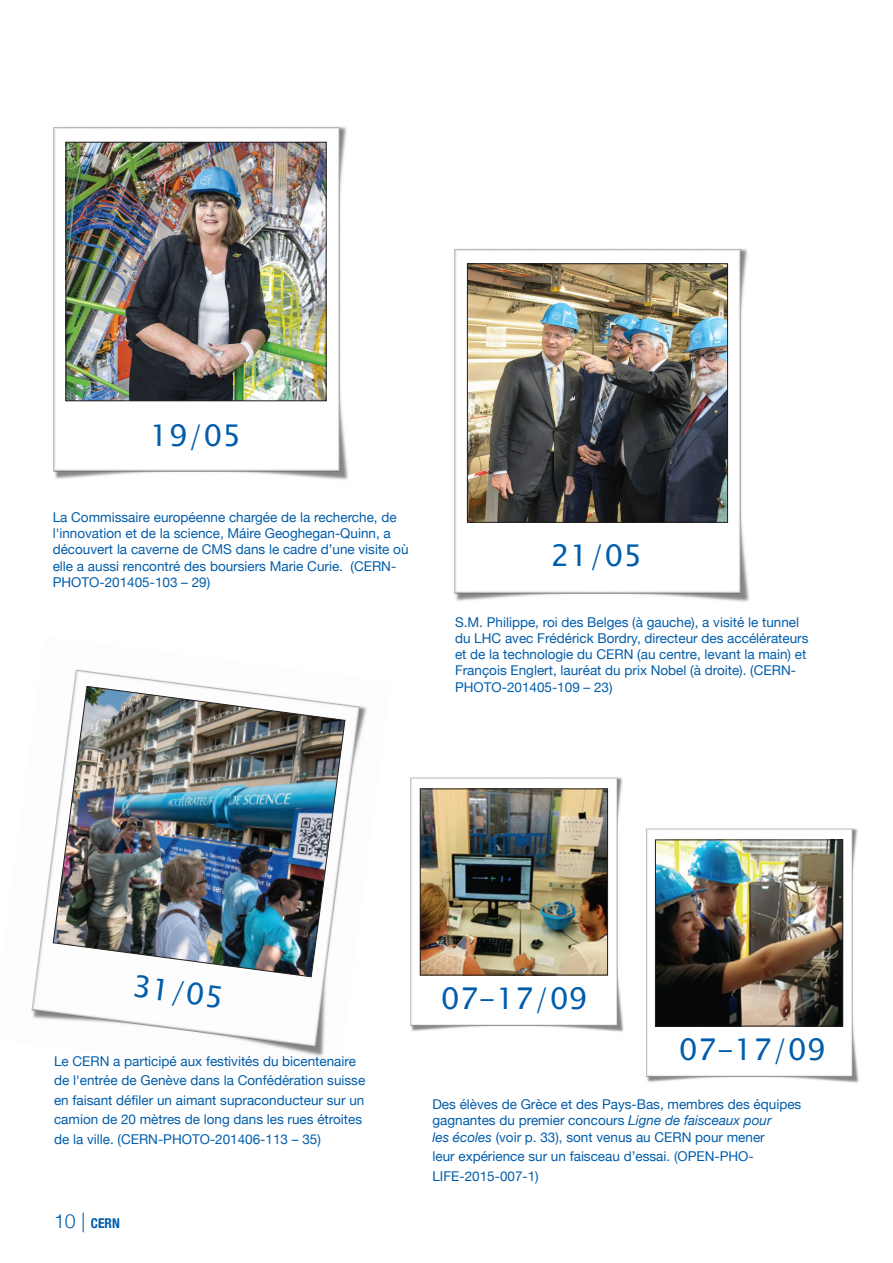
<style>
.page{position:relative;width:893px;height:1263px;background:#fff}
.page>*{position:absolute;margin:0;border:0;box-sizing:border-box;transform-origin:0 0}
.t1{font:30px "Lucida Sans Unicode";color:#015dab}
.t2{font:13.5px/16.2px "Helvetica Neue";color:#015dab}
.t3{font:700 condensed 13.5px "Helvetica Neue";color:#015dab}
.s1{font-weight:300;font-stretch:normal;font-size:19.5px}
.s2{font-style:italic}
</style>
<div class="page">
<img style="left:53px;top:127px;width:296px;height:353px">
<img style="left:68px;top:144px;width:256px;height:255px">
<div style="left:66px;top:142px;width:260px;height:259px;border:1px solid #231f20"></div>
<img style="left:454px;top:249px;width:296px;height:353px">
<img style="left:469px;top:266px;width:257px;height:254px">
<div style="left:467px;top:264px;width:261px;height:258px;border:1px solid #231f20"></div>
<img style="left:31px;top:669px;width:336px;height:388px">
<img style="left:53px;top:686px;width:292px;height:291px">
<img style="left:410px;top:777px;width:214px;height:255px">
<img style="left:422px;top:791px;width:184px;height:182px">
<div style="left:420px;top:789px;width:188px;height:186px;border:1px solid #231f20"></div>
<img style="left:646px;top:828px;width:213px;height:255px">
<img style="left:657px;top:842px;width:184px;height:182px">
<div style="left:655px;top:840px;width:188px;height:186px;border:1px solid #231f20"></div>
<h1 class="t1" style="left:150px;top:411px;width:93px">19/05</h1>
<p class="t2" style="left:53px;top:509px;width:357px">La Commissaire européenne chargée de la recherche, de l'innovation et de la science, Máire Geoghegan-Quinn, a découvert la caverne de CMS dans le cadre d’une visite où elle a aussi rencontré des boursiers Marie Curie. (CERN-PHOTO-201405-103 – 29)</p>
<h1 class="t1" style="left:551px;top:532px;width:93px">21/05</h1>
<p class="t2" style="left:455px;top:614px;width:355px">S.M. Philippe, roi des Belges (à gauche), a visité le tunnel du LHC avec Frédérick Bordry, directeur des accélérateurs et de la technologie du CERN (au centre, levant la main) et François Englert, lauréat du prix Nobel (à droite). (CERN-PHOTO-201405-109 – 23)</p>
<h1 class="t1" style="left:136px;top:962px;width:93px;rotate:7deg">31/05</h1>
<p class="t2" style="left:54px;top:1051px;width:313px;line-height:19.5px">Le CERN a participé aux festivités du bicentenaire de l'entrée de Genève dans la Confédération suisse en faisant défiler un aimant supraconducteur sur un camion de 20 mètres de long dans les rues étroites de la ville. (CERN-PHOTO-201406-113 – 35)</p>
<p class="t3" style="left:54px;top:1215px;width:67px"><span class="s1">10 |</span> CERN</p>
<h1 class="t1" style="left:441px;top:974px;width:148px">07-17/09</h1>
<h1 class="t1" style="left:679px;top:1025px;width:148px">07-17/09</h1>
<p class="t2" style="left:432px;top:1096px;width:370px">Des élèves de Grèce et des Pays-Bas, membres des équipes gagnantes du premier concours <span class="s2">Ligne de faisceaux pour<br>les écoles</span> (voir p. 33), sont venus au CERN pour mener</p>
<p class="t2" style="left:432px;top:1146px;width:323px;line-height:19.5px">leur expérience sur un faisceau d’essai. (OPEN-PHO-<br>LIFE-2015-007-1)</p>
</div>
